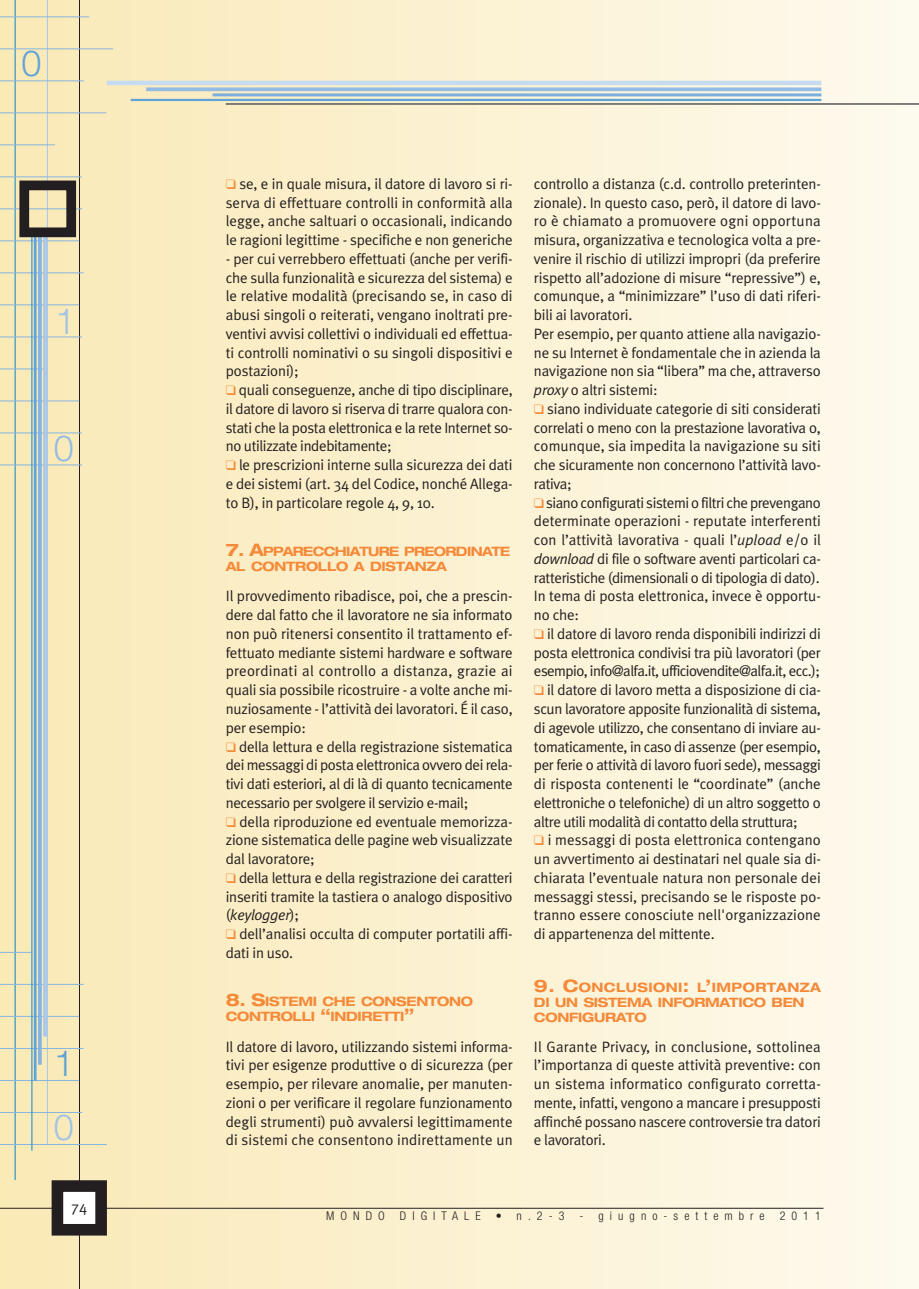
<style>
.page{position:relative;width:919px;height:1289px;background:#fff}
.page>*{position:absolute;margin:0;border:0;box-sizing:border-box;transform-origin:0 0}
.t1{font:300 36px "Helvetica Neue";color:#60a3d8}
.t2{font:300 36px "Helvetica Neue";color:#a1c2e6}
.t3{font:300 36px "Helvetica Neue";color:#94bbe3}
.t4{font:15px/18.8px "Meta Plus Normal";letter-spacing:-.01em;color:#231f20;text-align:justify}
.t5{font:700 expanded 12.9px/15px "Helvetica Neue";letter-spacing:-.02em;color:#f58938}
.t6{font:700 expanded 12.9px/15px "Helvetica Neue";letter-spacing:-.05em;color:#f58938}
.t7{font:300 condensed 12px "Helvetica Neue";letter-spacing:.505em;color:#231f20}
.s1{color:#f58938}
.s2{font-size:17.25px}
.s3{font-style:italic}
</style>
<div class="page">
<div style="left:906px;top:0;width:12px;height:1288px;background:#fdfaef"></div>
<div style="left:0;top:0;width:906px;height:1288px;background:linear-gradient(to right,#f8e8b6,#fefaed)"></div>
<hr style="left:47px;top:0;width:1px;height:1143px;background:#acc9e9">
<hr style="left:0;top:1207px;width:823px;height:1px;background:#231f20">
<hr style="left:107px;top:81px;width:714px;height:4px;background:#c6daf0">
<svg style="left:146px;top:87px;width:675px;height:4px;background:#9fc0e1"></svg>
<hr style="left:131px;top:99px;width:690px;height:2px;background:#60a3d8">
<hr style="left:15px;top:0;width:1px;height:1179px;background:#0085c9">
<hr style="left:79px;top:0;width:1px;height:1288px;background:#231f20">
<hr style="left:0;top:17px;width:89px;height:1px;background:#87b5e0">
<hr style="left:0;top:48px;width:113px;height:1px;background:#87b5e0">
<hr style="left:0;top:80px;width:84px;height:1px;background:#87b5e0">
<hr style="left:0;top:112px;width:106px;height:1px;background:#87b5e0">
<hr style="left:0;top:144px;width:55px;height:1px;background:#87b5e0">
<hr style="left:0;top:176px;width:82px;height:1px;background:#87b5e0">
<hr style="left:0;top:208px;width:82px;height:1px;background:#87b5e0">
<hr style="left:0;top:240px;width:79px;height:1px;background:#87b5e0">
<hr style="left:0;top:272px;width:84px;height:1px;background:#87b5e0">
<hr style="left:0;top:304px;width:79px;height:1px;background:#87b5e0">
<hr style="left:0;top:336px;width:82px;height:1px;background:#87b5e0">
<hr style="left:0;top:368px;width:44px;height:1px;background:#87b5e0">
<hr style="left:0;top:400px;width:79px;height:1px;background:#87b5e0">
<hr style="left:0;top:432px;width:82px;height:1px;background:#87b5e0">
<hr style="left:0;top:464px;width:82px;height:1px;background:#87b5e0">
<hr style="left:0;top:952px;width:31px;height:1px;background:#87b5e0">
<hr style="left:0;top:984px;width:84px;height:1px;background:#87b5e0">
<hr style="left:0;top:1015px;width:79px;height:1px;background:#87b5e0">
<hr style="left:0;top:1048px;width:83px;height:1px;background:#87b5e0">
<hr style="left:0;top:1080px;width:79px;height:1px;background:#87b5e0">
<hr style="left:0;top:1112px;width:82px;height:1px;background:#87b5e0">
<hr style="left:0;top:1144px;width:107px;height:1px;background:#87b5e0">
<svg style="left:38px;top:237px;width:4px;height:827px;background:#8db7dd"></svg>
<hr style="left:34px;top:232px;width:3px;height:848px;background:#60a3d8">
<hr style="left:31px;top:235px;width:1px;height:915px;background:#178dce">
<div style="left:57px;top:1185px;width:44px;height:44px;background:#fff"></div>
<div style="left:52px;top:1180px;width:55px;height:55px;border:12px solid #231f20"></div>
<hr style="left:226px;top:103px;width:692px;height:2px;background:#57585a">
<div style="left:43px;top:232px;width:5px;height:804px;background:#acc9e9"></div>
<hr style="left:212px;top:93px;width:609px;height:3px;background:#79aede">
<div style="left:19px;top:180px;width:57px;height:57px;border:10px solid #231f20"></div>
<h1 class="t1" style="left:21px;top:51px;width:22px">0</h1>
<h1 class="t2" style="left:55px;top:308px;width:22px">1</h1>
<h1 class="t3" style="left:54px;top:435px;width:22px">0</h1>
<h1 class="t1" style="left:54px;top:1049px;width:22px">1</h1>
<h1 class="t2" style="left:54px;top:1113px;width:22px">0</h1>
<p class="t4" style="left:71px;top:1197px;width:18px">74</p>
<p class="t4" style="left:226px;top:174px;width:288px"><span class="s1">❑</span> se, e in quale misura, il datore di lavoro si ri&shy;serva di effettuare controlli in conformità alla legge, anche saltuari o occasionali, indicando le ragioni legittime - specifiche e non generiche</p>
<p class="t4" style="left:226px;top:249px;width:288px">- per cui verrebbero effettuati (anche per verifi&shy;che sulla funzionalità e sicurezza del sistema) e le relative modalità (precisando se, in caso di abusi singoli o reiterati, vengano inoltrati pre&shy;ventivi avvisi collettivi o individuali ed effettua&shy;ti controlli nominativi o su singoli dispositivi e postazioni);</p>
<p class="t4" style="left:226px;top:380px;width:288px"><span class="s1">❑</span> quali conseguenze, anche di tipo disciplinare, il datore di lavoro si riserva di trarre qualora con&shy;stati che la posta elettronica e la rete Internet so&shy;no utilizzate indebitamente;</p>
<p class="t4" style="left:226px;top:455px;width:288px"><span class="s1">❑</span> le prescrizioni interne sulla sicurezza dei dati e dei sistemi (art. 34 del Codice, nonché Allega&shy;to B), in particolare regole 4, 9, 10.</p>
<p class="t6" style="left:226px;top:545px;width:286px"><span class="s2">7. A</span>PPARECCHIATURE PREORDINATE<br>AL CONTROLLO A DISTANZA</p>
<p class="t4" style="left:226px;top:587px;width:288px">Il provvedimento ribadisce, poi, che a prescin&shy;dere dal fatto che il lavoratore ne sia informato non può ritenersi consentito il trattamento ef&shy;fettuato mediante sistemi hardware e software preordinati al controllo a distanza, grazie ai quali sia possibile ricostruire - a volte anche mi&shy;nuziosamente - l’attività dei lavoratori. É il caso, per esempio:</p>
<p class="t4" style="left:226px;top:737px;width:288px"><span class="s1">❑</span> della lettura e della registrazione sistematica dei messaggi di posta elettronica ovvero dei rela&shy;tivi dati esteriori, al di là di quanto tecnicamente necessario per svolgere il servizio e-mail;</p>
<p class="t4" style="left:226px;top:812px;width:288px"><span class="s1">❑</span> della riproduzione ed eventuale memorizza&shy;zione sistematica delle pagine web visualizzate dal lavoratore;</p>
<p class="t4" style="left:226px;top:868px;width:288px"><span class="s1">❑</span> della lettura e della registrazione dei caratteri inseriti tramite la tastiera o analogo dispositivo (<span class="s3">keylogger</span>);</p>
<p class="t4" style="left:226px;top:924px;width:288px"><span class="s1">❑</span> dell’analisi occulta di computer portatili affi&shy;dati in uso.</p>
<p class="t5" style="left:226px;top:995px;width:249px"><span class="s2">8. S</span>ISTEMI CHE CONSENTONO<br>CONTROLLI <span class="s2">“</span>INDIRETTI<span class="s2">”</span></p>
<p class="t4" style="left:226px;top:1037px;width:288px">Il datore di lavoro, utilizzando sistemi informa&shy;tivi per esigenze produttive o di sicurezza (per esempio, per rilevare anomalie, per manuten&shy;zioni o per verificare il regolare funzionamento degli strumenti) può avvalersi legittimamente di sistemi che consentono indirettamente un</p>
<p class="t4" style="left:534px;top:174px;width:288px;text-align:left">controllo a distanza (c.d. controllo preterinten&shy;zionale). In questo caso, però, il datore di lavo&shy;ro è chiamato a promuovere ogni opportuna misura, organizzativa e tecnologica volta a pre&shy;venire il rischio di utilizzi impropri (da preferire rispetto all’adozione di misure “repressive”) e, comunque, a “minimizzare” l’uso di dati riferi&shy;bili ai lavoratori.<br>Per esempio, per quanto attiene alla navigazio&shy;ne su Internet è fondamentale che in azienda la navigazione non sia “libera” ma che, attraverso <span class="s3">proxy</span> o altri sistemi:</p>
<p class="t4" style="left:534px;top:399px;width:288px"><span class="s1">❑</span> siano individuate categorie di siti considerati correlati o meno con la prestazione lavorativa o, comunque, sia impedita la navigazione su siti che sicuramente non concernono l’attività lavo&shy;rativa;</p>
<p class="t4" style="left:534px;top:493px;width:288px"><span class="s1">❑</span> siano configurati sistemi o filtri che prevengano determinate operazioni - reputate interferenti con l’attività lavorativa - quali l’<span class="s3">upload</span> e/o il <span class="s3">download</span> di file o software aventi particolari ca&shy;ratteristiche (dimensionali o di tipologia di dato).<br>In tema di posta elettronica, invece è opportu&shy;no che:</p>
<p class="t4" style="left:534px;top:624px;width:288px"><span class="s1">❑</span> il datore di lavoro renda disponibili indirizzi di posta elettronica condivisi tra più lavoratori (per esempio, info@alfa.it, ufficiovendite@alfa.it, ecc.);</p>
<p class="t4" style="left:534px;top:680px;width:288px"><span class="s1">❑</span> il datore di lavoro metta a disposizione di cia&shy;scun lavoratore apposite funzionalità di sistema, di agevole utilizzo, che consentano di inviare au&shy;tomaticamente, in caso di assenze (per esempio, per ferie o attività di lavoro fuori sede), messaggi di risposta contenenti le “coordinate” (anche elettroniche o telefoniche) di un altro soggetto o altre utili modalità di contatto della struttura;</p>
<p class="t4" style="left:534px;top:830px;width:288px"><span class="s1">❑</span> i messaggi di posta elettronica contengano un avvertimento ai destinatari nel quale sia di&shy;chiarata l’eventuale natura non personale dei messaggi stessi, precisando se le risposte po&shy;tranno essere conosciute nell'organizzazione di appartenenza del mittente.</p>
<p class="t5" style="left:534px;top:980px;width:288px"><span class="s2">9. C</span>ONCLUSIONI<span class="s2">:</span> L<span class="s2">’</span>IMPORTANZA<br>DI UN SISTEMA INFORMATICO BEN<br>CONFIGURATO</p>
<p class="t4" style="left:534px;top:1037px;width:288px">Il Garante Privacy, in conclusione, sottolinea l’importanza di queste attività preventive: con un sistema informatico configurato corretta&shy;mente, infatti, vengono a mancare i presupposti affinché possano nascere controversie tra datori e lavoratori.</p>
<p class="t7" style="left:326px;top:1211px;width:496px">MONDO DIGITALE • n.2-3 - giugno-settembre 2011</p>
</div>
